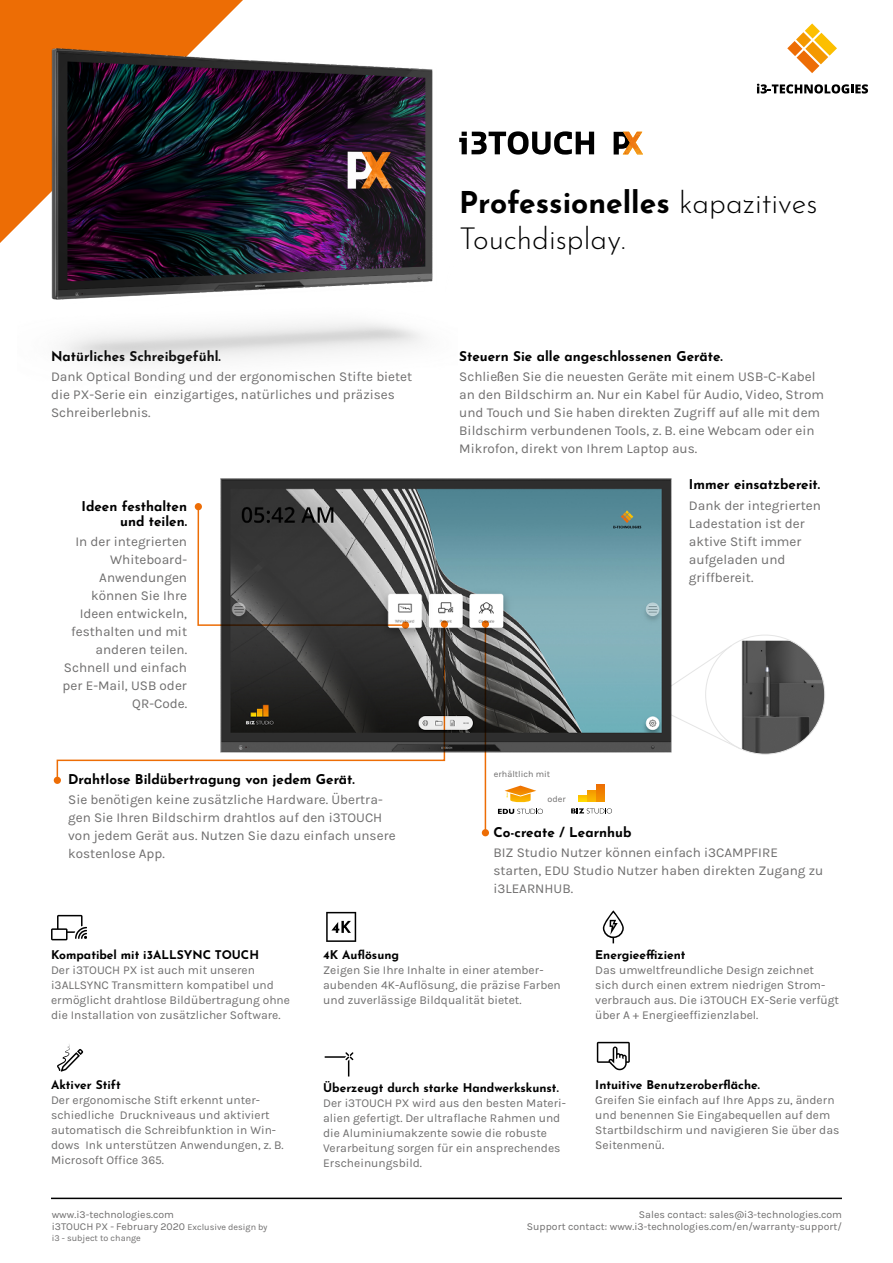
<style>
.page{position:relative;width:893px;height:1263px;background:#fff}
.page>*{position:absolute;margin:0;border:0;box-sizing:border-box;transform-origin:0 0}
.Product_Tagline{font:300 30px/36px "Josefin Sans";color:#000}
.Hightlight_Brood{font:13.5px/18px "Karla";color:#6f6e6e}
.Highlight_Header{font:700 13.5px/15px "Josefin Sans";color:#000;text-align:right}
.Highlight_Header-2{font:13.5px/18px "Karla";color:#6f6e6e}
.Icon_Brood{font:12px/15px "Karla";color:#6f6e6e}
.Icon_Header{font:700 12px "Josefin Sans";color:#000}
.t1{font:10.5px/12px "Karla";color:#6f6e6e;text-align:right}
.Product_Header{font:9px "Karla";color:#6f6e6e}
.s1{font-weight:700}
.s2{font-family:"Gill Sans"}
.s3{font-size:9px}
</style>
<div class="page">
<hr style="left:51px;top:1197px;width:791px;height:2px;background:#000">
<div style="left:0;top:0;width:17px;height:243px;background:#ed6d05"></div>
<svg style="left:51px;top:915px;width:36px;height:25px"></svg>
<svg style="left:57px;top:1044px;width:26px;height:27px"></svg>
<svg style="left:326px;top:911px;width:31px;height:31px"></svg>
<svg style="left:326px;top:912px;width:30px;height:30px"></svg>
<svg style="left:325px;top:1052px;width:28px;height:24px"></svg>
<svg style="left:603px;top:910px;width:21px;height:33px"></svg>
<svg style="left:596px;top:1041px;width:33px;height:30px"></svg>
<svg style="left:597px;top:1042px;width:33px;height:28px"></svg>
<svg style="left:197px;top:508px;width:5px;height:115px"></svg>
<div style="left:195px;top:503px;width:7px;height:7px;background:#ed6d05;border-radius:50%"></div>
<svg style="left:56px;top:623px;width:390px;height:156px"></svg>
<div style="left:54px;top:777px;width:7px;height:7px;background:#ed6d05;border-radius:50%"></div>
<hr style="left:485px;top:624px;width:1px;height:209px;background:#ed6d05">
<div style="left:482px;top:829px;width:7px;height:7px;background:#ed6d05;border-radius:50%"></div>
<svg style="left:787px;top:23px;width:50px;height:50px"></svg>
<svg style="left:757px;top:84px;width:111px;height:10px"></svg>
<img style="left:17px;top:0;width:416px;height:364px">
<svg style="left:459px;top:131px;width:135px;height:24px"></svg>
<svg style="left:614px;top:132px;width:9px;height:22px"></svg>
<img style="left:623px;top:132px;width:20px;height:22px">
<img style="left:707px;top:641px;width:118px;height:113px">
<svg style="left:682px;top:645px;width:50px;height:42px"></svg>
<svg style="left:682px;top:714px;width:59px;height:36px"></svg>
<svg style="left:578px;top:790px;width:18px;height:12px"></svg>
<svg style="left:597px;top:784px;width:8px;height:18px"></svg>
<svg style="left:571px;top:808px;width:41px;height:5px"></svg>
<svg style="left:498px;top:809px;width:45px;height:5px"></svg>
<svg style="left:505px;top:786px;width:31px;height:17px"></svg>
<img style="left:211px;top:478px;width:471px;height:282px">
<p class="Highlight_Header" style="left:51px;top:347px;width:171px">Natürliches Schreibgefühl.</p>
<p class="Hightlight_Brood" style="left:51px;top:368px;width:363px">Dank Optical Bonding und der ergonomischen Stifte bietet die PX-Serie ein einzigartiges, natürliches und präzises<br>Schreiberlebnis.</p>
<p class="Highlight_Header" style="left:82px;top:497px;width:107px">Ideen festhalten und teilen.</p>
<p class="Hightlight_Brood" style="left:62px;top:533px;width:126px;text-align:right">In der integrierten<br>Whiteboard-<br>Anwendungen können Sie Ihre<br>Ideen entwickeln, festhalten und mit anderen teilen.<br>Schnell und einfach per E-Mail, USB oder<br>QR-Code.</p>
<p class="Highlight_Header" style="left:68px;top:770px;width:288px">Drahtlose Bildübertragung von jedem Gerät.</p>
<p class="Highlight_Header-2" style="left:68px;top:791px;width:329px">Sie benötigen keine zusätzliche Hardware. Übertra&shy;gen Sie Ihren Bildschirm drahtlos auf den i3TOUCH von jedem Gerät aus. Nutzen Sie dazu einfach unsere kostenlose App.</p>
<p class="Product_Tagline" style="left:459px;top:182px;width:360px"><span class="s1">Professionelles</span> kapazitives<br>Touchdisplay.</p>
<p class="Highlight_Header" style="left:459px;top:347px;width:265px">Steuern Sie alle angeschlossenen Geräte.</p>
<p class="Hightlight_Brood" style="left:459px;top:368px;width:366px">Schlie<span class="s2">ß</span>en Sie die neuesten Geräte mit einem USB-C-Kabel an den Bildschirm an. Nur ein Kabel für Audio, Video, Strom und Touch und Sie haben direkten Zugriff auf alle mit dem Bildschirm verbundenen Tools, z. B. eine Webcam oder ein Mikrofon, direkt von Ihrem Laptop aus.</p>
<p class="Product_Header" style="left:494px;top:769px;width:58px">erhältlich mit</p>
<p class="Product_Header" style="left:548px;top:794px;width:20px">oder</p>
<p class="Highlight_Header" style="left:689px;top:475px;width:133px">Immer einsatzbereit.</p>
<p class="Hightlight_Brood" style="left:689px;top:496px;width:134px">Dank der integrierten<br>Ladestation ist der aktive Stift immer aufgeladen und griffbereit.</p>
<p class="Highlight_Header" style="left:493px;top:822px;width:140px">Co-create / Learnhub</p>
<p class="Hightlight_Brood" style="left:493px;top:843px;width:331px">BIZ Studio Nutzer können einfach i3CAMPFIRE starten, EDU Studio Nutzer haben direkten Zugang zu i3LEARNHUB.</p>
<p class="Icon_Header" style="left:51px;top:944px;width:210px">Kompatibel mit i3ALLSYNC TOUCH</p>
<p class="Icon_Brood" style="left:51px;top:963px;width:241px">Der i3TOUCH PX ist auch mit unseren i3ALLSYNC Transmittern kompatibel und ermöglicht drahtlose Bildübertragung ohne die Installation von zusätzlicher Software.</p>
<p class="Icon_Header" style="left:51px;top:1074px;width:71px">Aktiver Stift</p>
<p class="Icon_Brood" style="left:51px;top:1093px;width:234px">Der ergonomische Stift erkennt unter&shy;schiedliche Druckniveaus und aktiviert automatisch die Schreibfunktion in Win&shy;dows Ink unterstützen Anwendungen, z. B.<br>Microsoft Office 365.</p>
<p class="t1" style="left:52px;top:1209px;width:217px;text-align:left">www.i3-technologies.com<br>i3TOUCH PX - February 2020 <span class="s3">Exclusive design by</span></p>
<p class="Product_Header" style="left:52px;top:1233px;width:91px">i3 - subject to change</p>
<p class="Icon_Header" style="left:323px;top:944px;width:77px">4K Auflösung</p>
<p class="Icon_Brood" style="left:323px;top:963px;width:239px">Zeigen Sie Ihre Inhalte in einer atember&shy;aubenden 4K-Auflösung, die präzise Farben und zuverlässige Bildqualität bietet.</p>
<p class="Icon_Header" style="left:323px;top:1077px;width:237px">Überzeugt durch starke Handwerkskunst.</p>
<p class="Icon_Brood" style="left:323px;top:1096px;width:244px">Der i3TOUCH PX wird aus den besten Materi&shy;alien gefertigt. Der ultraflache Rahmen und die Aluminiumakzente sowie die robuste Verarbeitung sorgen für ein ansprechendes Erscheinungsbild.</p>
<p class="Icon_Header" style="left:595px;top:944px;width:92px">Energieeffizient</p>
<p class="Icon_Brood" style="left:595px;top:963px;width:245px">Das umweltfreundliche Design zeichnet sich durch einen extrem niedrigen Strom&shy;verbrauch aus. Die i3TOUCH EX-Serie verfügt über A + Energieeffizienzlabel.</p>
<p class="Icon_Header" style="left:595px;top:1074px;width:166px">Intuitive Benutzeroberfläche.</p>
<p class="Icon_Brood" style="left:595px;top:1093px;width:246px">Greifen Sie einfach auf Ihre Apps zu, ändern und benennen Sie Eingabequellen auf dem Startbildschirm und navigieren Sie über das Seitenmenü.</p>
<p class="t1" style="left:527px;top:1209px;width:317px">Sales contact: sales@i3-technologies.com<br>Support contact: www.i3-technologies.com/en/warranty-support/</p>
</div>
